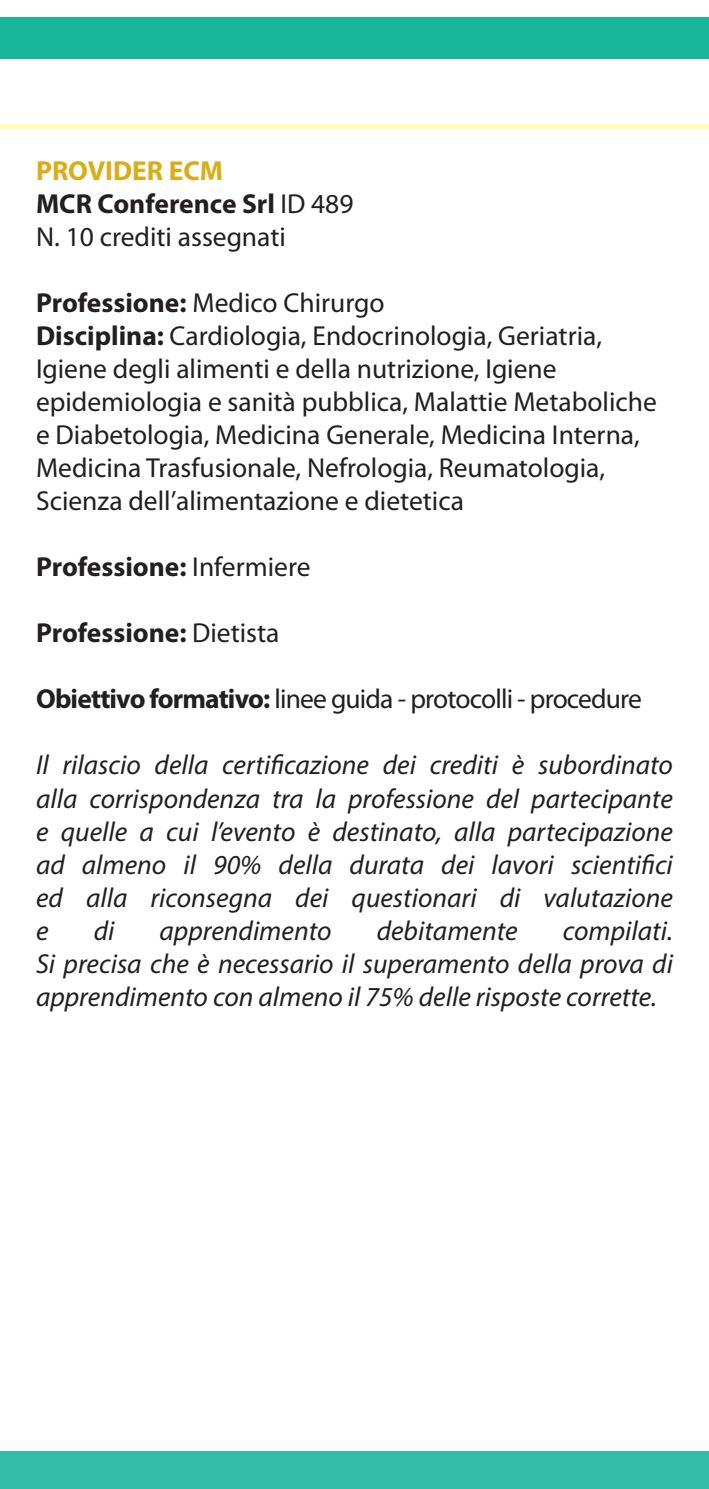
<style>
.page{position:relative;width:709px;height:1489px;background:#fff}
.page>*{position:absolute;margin:0;border:0;box-sizing:border-box;transform-origin:0 0}
.t1{font:italic 27.5px/33px "Myriad Pro";color:#231f20;text-align:justify}
.t2{font:27.5px/33px "Myriad Pro";color:#231f20}
.t3{font:700 27.5px "Myriad Pro";color:#231f20}
.t4{font:27.5px "Myriad Pro";letter-spacing:-.03em;color:#231f20}
.t5{font:700 27.5px "Myriad Pro";color:#daad18}
.s1{font-weight:400}
.s2{font-weight:700}
</style>
<div class="page">
<div style="left:0;top:17px;width:709px;height:42px;background:#17b599"></div>
<div style="left:0;top:1451px;width:709px;height:37px;background:#34bda8"></div>
<div style="left:0;top:124px;width:709px;height:5px;background:#ffffb6"></div>
<p class="t5" style="left:36px;top:153px;width:189px">PROVIDER ECM</p>
<p class="t3" style="left:36px;top:186px;width:319px">MCR Conference Srl <span class="s1">ID 489</span></p>
<p class="t2" style="left:36px;top:221px;width:251px">N. 10 crediti assegnati</p>
<p class="t2" style="left:36px;top:287px;width:350px"><span class="s2">Professione:</span> Medico Chirurgo</p>
<p class="t2" style="left:36px;top:320px;width:622px"><span class="s2">Disciplina:</span> Cardiologia, Endocrinologia, Geriatria, Igiene degli alimenti e della nutrizione, Igiene epidemiologia e sanità pubblica, Malattie Metaboliche e Diabetologia, Medicina Generale, Medicina Interna, Medicina Trasfusionale, Nefrologia, Reumatologia, Scienza dell’alimentazione e dietetica</p>
<p class="t3" style="left:36px;top:549px;width:276px">Professione: <span class="s1">Infermiere</span></p>
<p class="t3" style="left:36px;top:615px;width:245px">Professione: <span class="s1">Dietista</span></p>
<p class="t4" style="left:36px;top:684px;width:607px"><span class="s2">Obiettivo formativo:</span> linee guida - protocolli - procedure</p>
<p class="t1" style="left:36px;top:748px;width:638px">Il rilascio della certificazione dei crediti è subordinato alla corrispondenza tra la professione del partecipante e quelle a cui l’evento è destinato, alla partecipazione ad almeno il 90% della durata dei lavori scientifici ed alla riconsegna dei questionari di valutazione e</p>
<p class="t1" style="left:94px;top:913px;width:22px">di</p>
<p class="t1" style="left:159px;top:913px;width:173px">apprendimento</p>
<p class="t1" style="left:377px;top:913px;width:142px">debitamente</p>
<p class="t1" style="left:563px;top:913px;width:112px">compilati.</p>
<p class="t1" style="left:36px;top:946px;width:638px">Si precisa che è necessario il superamento della prova di apprendimento con almeno il 75% delle risposte corrette.</p>
</div>
